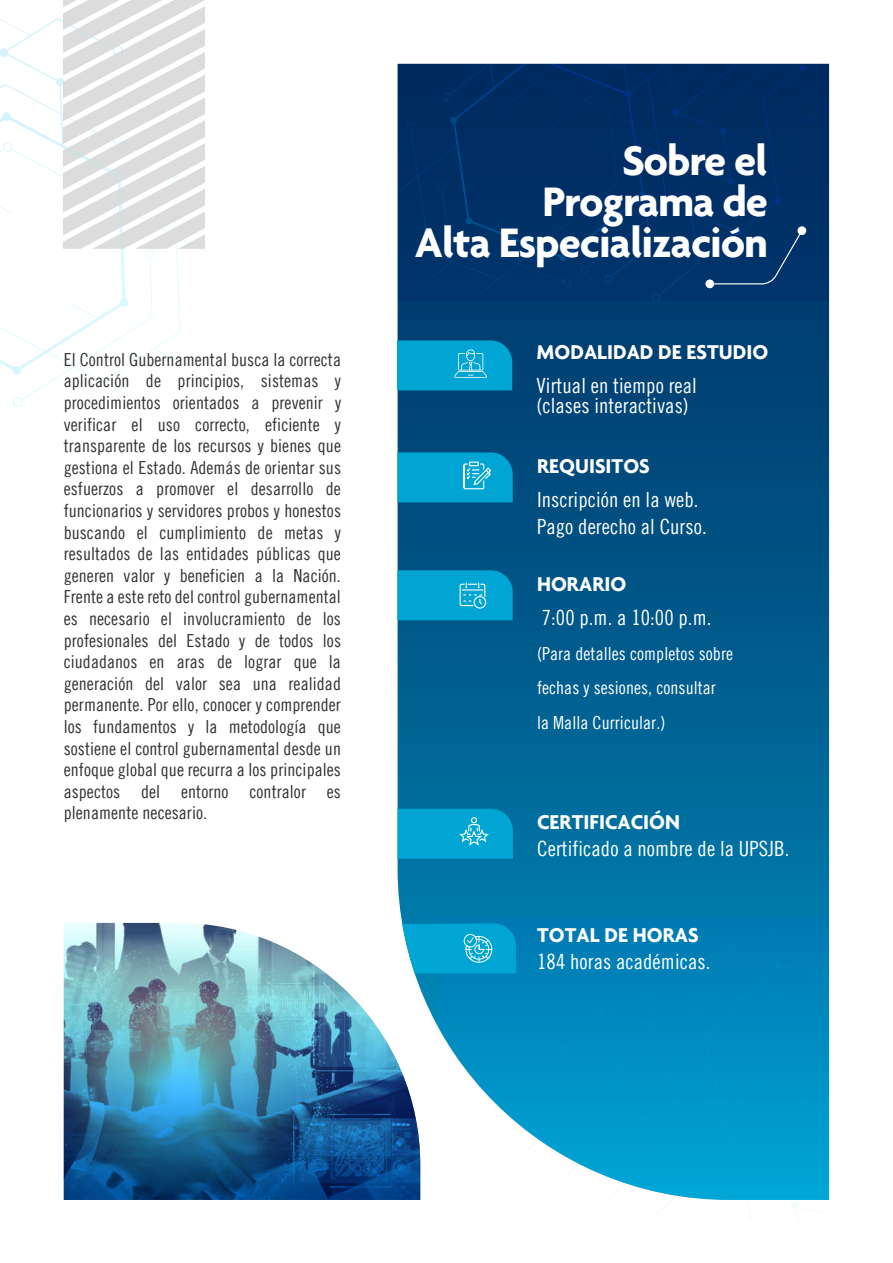
<style>
.page{position:relative;width:893px;height:1263px;background:#fff}
.page>*{position:absolute;margin:0;border:0;box-sizing:border-box;transform-origin:0 0}
.t1{font:700 44.55px/41px "Agenda";letter-spacing:-.025em;color:#fff;text-align:right}
.t2{font:700 21.6px "Agenda";color:#fff}
.t3{font:21px/27px "Trade Gothic LT Cond Eighteen";letter-spacing:.005em;color:#fff}
.t4{font:18px/21.6px "Trade Gothic LT Cond Eighteen";letter-spacing:.005em;color:#323232;text-align:justify}
.t5{font:18px/34.5px "Trade Gothic LT Cond Eighteen";letter-spacing:.005em;color:#fff}
</style>
<div class="page">
<svg style="left:398px;top:64px;width:431px;height:1136px;background:#04588a"></svg>
<svg style="left:444px;top:952px;width:385px;height:264px"></svg>
<div style="left:503px;top:64px;width:326px;height:209px;background:#002e64"></div>
<img style="left:64px;top:923px;width:356px;height:277px">
<svg style="left:397px;top:452px;width:116px;height:50px;background:#0aa5d2"></svg>
<svg style="left:398px;top:809px;width:115px;height:50px;background:#07a6d3"></svg>
<svg style="left:397px;top:570px;width:116px;height:50px;background:#08a5d2"></svg>
<svg style="left:397px;top:340px;width:115px;height:50px;background:#07a5d1"></svg>
<svg style="left:64px;top:0;width:141px;height:249px"></svg>
<svg style="left:0;top:19px;width:44px;height:374px"></svg>
<svg style="left:402px;top:923px;width:114px;height:50px;background:#16abd5"></svg>
<svg style="left:705px;top:279px;width:9px;height:9px"></svg>
<svg style="left:708px;top:226px;width:99px;height:59px;background:#093a6e"></svg>
<p class="t4" style="left:64px;top:348px;width:279px">El Control Gubernamental busca la correcta aplicación de principios, sistemas y procedimientos orientados a prevenir y verificar el uso correcto, eficiente y transparente de los recursos y bienes que gestiona el Estado. Además de orientar sus esfuerzos a promover el desarrollo de funcionarios y servidores probos y honestos buscando el cumplimiento de metas y resultados de las entidades públicas que generen valor y beneficien a la Nación.<br>Frente a este reto del control gubernamental es necesario el involucramiento de los profesionales del Estado y de todos los ciudadanos en aras de lograr que la generación del valor sea una realidad permanente. Por ello, conocer y comprender los fundamentos y la metodología que sostiene el control gubernamental desde un enfoque global que recurra a los principales aspectos del entorno contralor es plenamente necesario.</p>
<h1 class="t1" style="left:415px;top:139px;width:355px">Sobre el<br>Programa de<br>Alta Especialización</h1>
<p class="t2" style="left:537px;top:339px;width:233px">MODALIDAD DE ESTUDIO</p>
<p class="t3" style="left:537px;top:376px;width:162px;line-height:19.5px">Virtual en tiempo real (clases interactivas)</p>
<p class="t2" style="left:537px;top:453px;width:114px">REQUISITOS</p>
<p class="t3" style="left:537px;top:486px;width:171px">Inscripción en la web.<br>Pago derecho al Curso.</p>
<p class="t2" style="left:537px;top:571px;width:91px">HORARIO</p>
<p class="t3" style="left:542px;top:604px;width:171px">7:00 p.m. a 10:00 p.m.</p>
<p class="t5" style="left:537px;top:636px;width:198px">(Para detalles completos sobre fechas y sesiones, consultar<br>la Malla Curricular.)</p>
<p class="t2" style="left:537px;top:809px;width:144px">CERTIFICACIÓN</p>
<p class="t3" style="left:537px;top:835px;width:254px">Certificado a nombre de la UPSJB.</p>
<p class="t2" style="left:537px;top:922px;width:163px">TOTAL DE HORAS</p>
<p class="t3" style="left:537px;top:948px;width:175px">184 horas académicas.</p>
</div>
